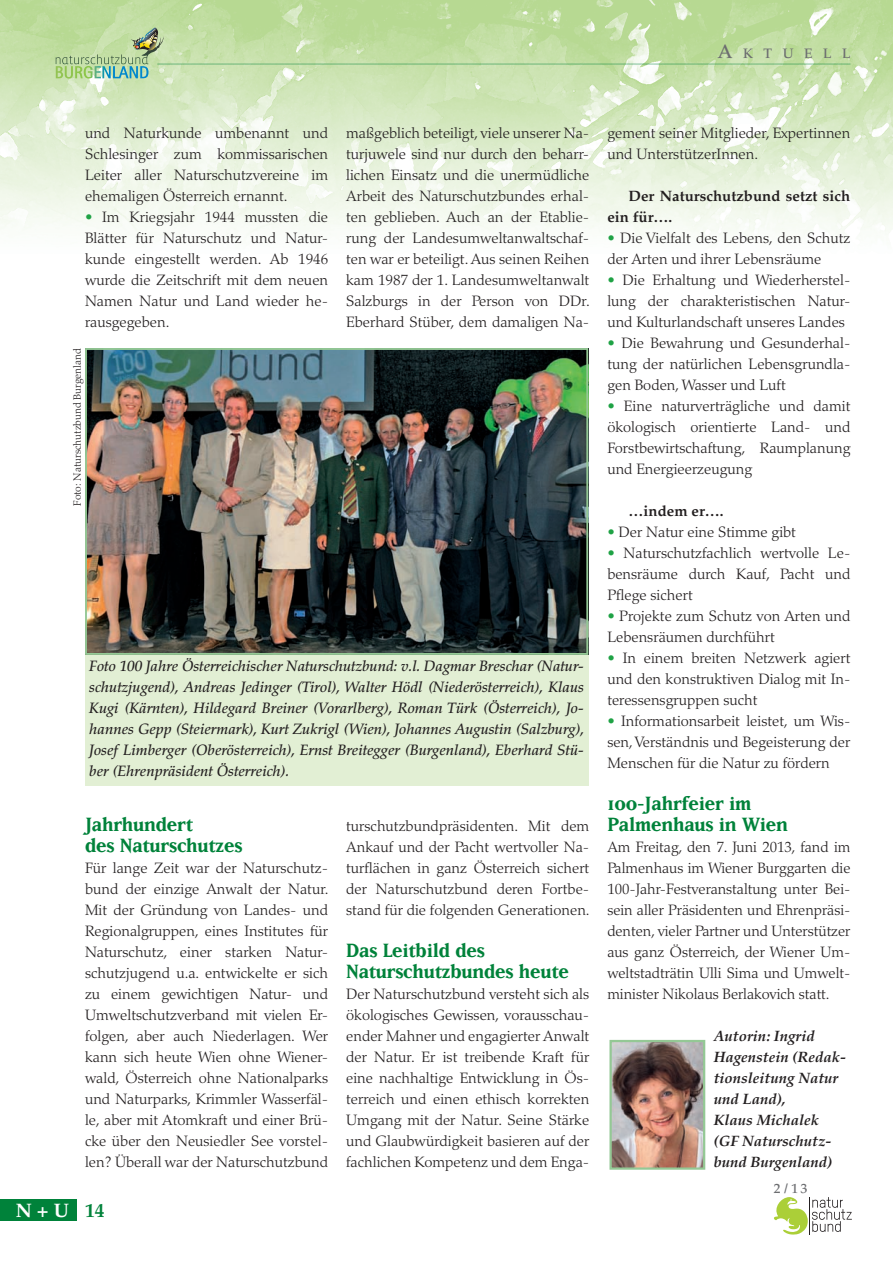
<style>
.page{position:relative;width:893px;height:1263px;background:#fff}
.page>*{position:absolute;margin:0;border:0;box-sizing:border-box;transform-origin:0 0}
.t1{font:700 22.5px/21px "Matrix";letter-spacing:-.005em;color:#00823a}
.t2{font:700 19.5px "Palatino LT";color:#fff}
.t3{font:300 15px/21px "Palatino LT";color:#231f20;text-align:justify}
.t4{font:italic 500 15px/21px "Palatino LT";color:#231f20;text-align:justify}
.t5{font:italic 700 15px/21px "Palatino LT";color:#231f20}
.t6{font:700 15px/21px "Palatino LT";color:#231f20}
.t7{font:500 13.65px "Palatino LT";letter-spacing:.77em;color:#6c6d70}
.t8{font:500 13.5px "Palatino LT";color:#6c6d70}
.t9{font:300 10.5px "Palatino LT";color:#231f20}
.s1{font-size:19.5px}
.s2{color:#1fa245}
.s3{color:#00823a}
</style>
<div class="page">
<img style="left:0;top:0;width:893px;height:239px">
<hr style="left:157px;top:64px;width:693px;height:1px;background:#00823a">
<div style="left:0;top:1199px;width:77px;height:21px;background:#00823a"></div>
<img style="left:56px;top:28px;width:108px;height:51px">
<svg style="left:774px;top:1197px;width:78px;height:37px"></svg>
<hr style="left:809px;top:1197px;width:1px;height:37px;background:#231f20">
<img style="left:612px;top:1043px;width:90px;height:124px">
<div style="left:609px;top:1040px;width:96px;height:130px;border:2px solid #94c895"></div>
<img style="left:88px;top:351px;width:497px;height:301px">
<div style="left:85px;top:348px;width:503px;height:307px;border:2px solid #94c895"></div>
<div style="left:85px;top:655px;width:503px;height:130px;background:#e2efd4"></div>
<p class="t7" style="left:718px;top:45px;width:134px"><span class="s1">A</span>ktuell</p>
<p class="t3" style="left:85px;top:123px;width:245px">und Naturkunde umbenannt und Schlesinger zum kommissarischen Leiter aller Naturschutzvereine im ehemaligen Österreich ernannt.</p>
<p class="t3" style="left:85px;top:207px;width:245px"><span class="s2">•</span> Im Kriegsjahr 1944 mussten die Blätter für Naturschutz und Natur&shy;kunde eingestellt werden. Ab 1946 wurde die Zeitschrift mit dem neuen Namen Natur und Land wieder he&shy;rausgegeben.</p>
<p class="t9" style="left:71px;top:506px;width:159px;rotate:-90deg">Foto: Naturschutzbund Burgenland</p>
<p class="t3" style="left:346px;top:123px;width:245px">maßgeblich beteiligt, viele unserer Na&shy;turjuwele sind nur durch den beharr&shy;lichen Einsatz und die unermüdliche Arbeit des Naturschutzbundes erhal&shy;ten geblieben. Auch an der Etablie&shy;rung der Landesumweltanwaltschaf&shy;ten war er beteiligt. Aus seinen Reihen kam 1987 der 1. Landesumweltanwalt Salzburgs in der Person von DDr.<br>Eberhard Stüber, dem damaligen Na-</p>
<p class="t4" style="left:89px;top:655px;width:497px">Foto 100 Jahre Österreichischer Naturschutzbund: v.l. Dagmar Breschar (Natur&shy;schutzjugend), Andreas Jedinger (Tirol), Walter Hödl (Niederösterreich), Klaus Kugi (Kärnten), Hildegard Breiner (Vorarlberg), Roman Türk (Österreich), Jo&shy;hannes Gepp (Steiermark), Kurt Zukrigl (Wien), Johannes Augustin (Salzburg), Josef Limberger (Oberösterreich), Ernst Breitegger (Burgenland), Eberhard Stü&shy;ber (Ehrenpräsident Österreich).</p>
<h1 class="t1" style="left:85px;top:814px;width:159px">Jahrhundert<br>des Naturschutzes</h1>
<p class="t3" style="left:85px;top:858px;width:245px">Für lange Zeit war der Naturschutz&shy;bund der einzige Anwalt der Natur.<br>Mit der Gründung von Landes- und Regionalgruppen, eines Institutes für Naturschutz, einer starken Natur&shy;schutzjugend u.a. entwickelte er sich zu einem gewichtigen Natur- und Umweltschutzverband mit vielen Er&shy;folgen, aber auch Niederlagen. Wer kann sich heute Wien ohne Wiener&shy;wald, Österreich ohne Nationalparks und Naturparks, Krimmler Wasserfäl&shy;le, aber mit Atomkraft und einer Brü&shy;cke über den Neusiedler See vorstel&shy;len? Überall war der Naturschutzbund</p>
<h2 class="t2" style="left:16px;top:1199px;width:90px">N + U <span class="s3">14</span></h2>
<p class="t3" style="left:346px;top:816px;width:245px">turschutzbundpräsidenten. Mit dem Ankauf und der Pacht wertvoller Na&shy;turflächen in ganz Österreich sichert der Naturschutzbund deren Fortbe&shy;stand für die folgenden Generationen.</p>
<h1 class="t1" style="left:346px;top:940px;width:224px">Das Leitbild des<br>Naturschutzbundes heute</h1>
<p class="t3" style="left:346px;top:984px;width:245px">Der Naturschutzbund versteht sich als ökologisches Gewissen, vorausschau&shy;ender Mahner und engagierter Anwalt der Natur. Er ist treibende Kraft für eine nachhaltige Entwicklung in Ös&shy;terreich und einen ethisch korrekten Umgang mit der Natur. Seine Stärke und Glaubwürdigkeit basieren auf der fachlichen Kompetenz und dem Enga-</p>
<p class="t3" style="left:607px;top:123px;width:245px">gement seiner Mitglieder, Expertinnen und UnterstützerInnen.</p>
<p class="t6" style="left:607px;top:186px;width:245px;text-indent:21px">Der Naturschutzbund setzt sich ein für….</p>
<p class="t3" style="left:607px;top:228px;width:245px"><span class="s2">•</span> Die Vielfalt des Lebens, den Schutz der Arten und ihrer Lebensräume</p>
<p class="t3" style="left:607px;top:270px;width:245px"><span class="s2">•</span> Die Erhaltung und Wiederherstel&shy;lung der charakteristischen Natur&shy;und Kulturlandschaft unseres Landes</p>
<p class="t3" style="left:607px;top:333px;width:245px"><span class="s2">•</span> Die Bewahrung und Gesunderhal&shy;tung der natürlichen Lebensgrundla&shy;gen Boden, Wasser und Luft</p>
<p class="t3" style="left:607px;top:396px;width:245px"><span class="s2">•</span> Eine naturverträgliche und damit ökologisch orientierte Land- und Forstbewirtschaftung, Raumplanung und Energieerzeugung</p>
<p class="t6" style="left:629px;top:501px;width:96px">…indem er….</p>
<p class="t3" style="left:607px;top:522px;width:190px"><span class="s2">•</span> Der Natur eine Stimme gibt</p>
<p class="t3" style="left:607px;top:543px;width:245px"><span class="s2">•</span> Naturschutzfachlich wertvolle Le&shy;bensräume durch Kauf, Pacht und Pflege sichert</p>
<p class="t3" style="left:607px;top:606px;width:245px"><span class="s2">•</span> Projekte zum Schutz von Arten und<br>Lebensräumen durchführt</p>
<p class="t3" style="left:607px;top:648px;width:245px"><span class="s2">•</span> In einem breiten Netzwerk agiert und den konstruktiven Dialog mit In&shy;teressensgruppen sucht</p>
<p class="t3" style="left:607px;top:711px;width:245px"><span class="s2">•</span> Informationsarbeit leistet, um Wis&shy;sen, Verständnis und Begeisterung der Menschen für die Natur zu fördern</p>
<h1 class="t1" style="left:607px;top:793px;width:182px">100-Jahrfeier im<br>Palmenhaus in Wien</h1>
<p class="t3" style="left:607px;top:837px;width:245px">Am Freitag, den 7. Juni 2013, fand im Palmenhaus im Wiener Burggarten die 100-Jahr-Festveranstaltung unter Bei&shy;sein aller Präsidenten und Ehrenpräsi&shy;denten, vieler Partner und Unterstützer aus ganz Österreich, der Wiener Um&shy;weltstadträtin Ulli Sima und Umwelt&shy;minister Nikolaus Berlakovich statt.</p>
<p class="t5" style="left:714px;top:1026px;width:134px">Autorin: Ingrid<br>Hagenstein (Redak&shy;tionsleitung Natur und Land),<br>Klaus Michalek (GF Naturschutz&shy;bund Burgenland)</p>
<p class="t8" style="left:774px;top:1180px;width:35px">2/13</p>
</div>
